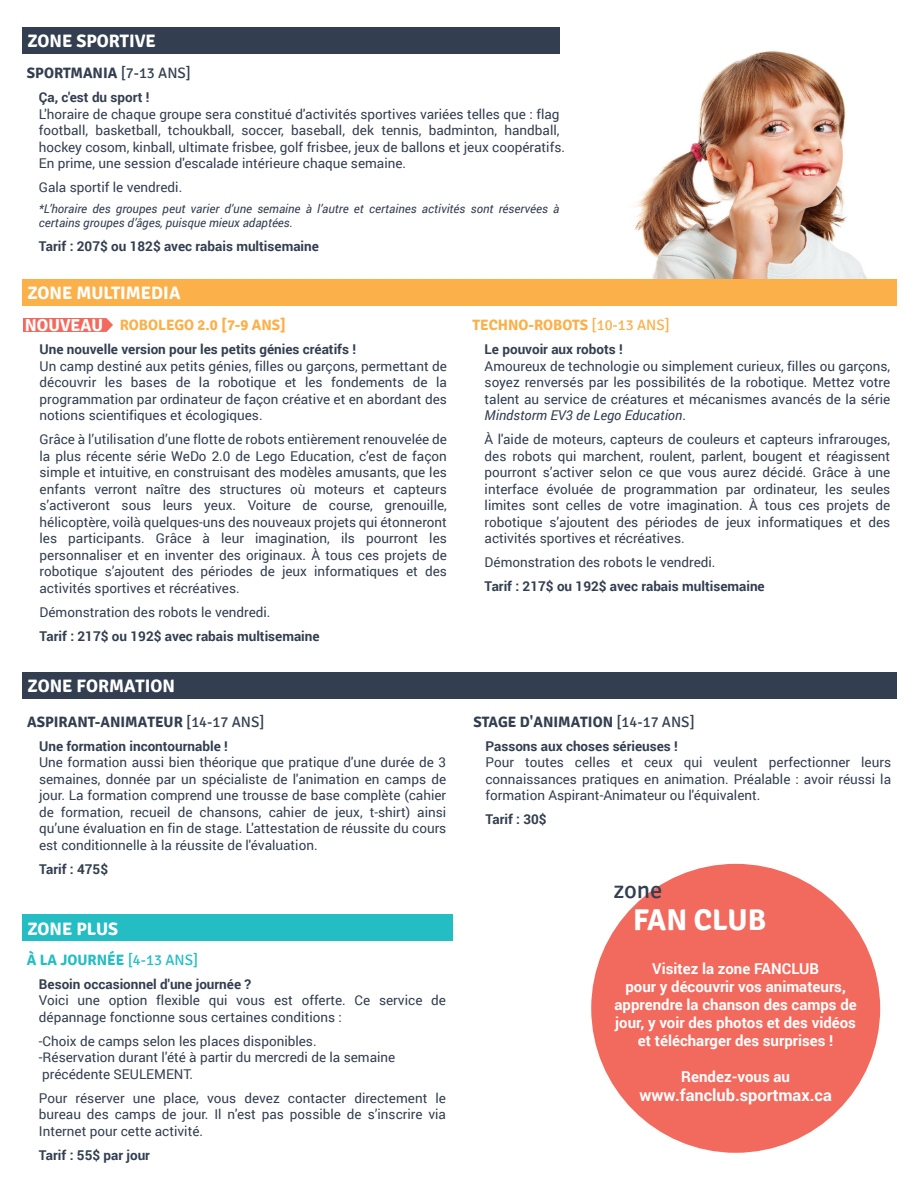
<style>
.page{position:relative;width:918px;height:1188px;background:#fff}
.page>*{position:absolute;margin:0;border:0;box-sizing:border-box;transform-origin:0 0}
.t1{font:700 30px "Signika";color:#fff}
.t2{font:24.6px "Signika";color:#333f50}
.t3{font:700 18px "Signika";color:#fff}
.t4{font:700 17.25px "Signika";color:#fff}
.t5{font:700 16.35px "Roboto";color:#fff}
.t6{font:700 15px/18px "Roboto";color:#fff;text-align:center}
.t7{font:700 15px "Signika";color:#333f50}
.t8{font:700 15px "Signika";color:#fbb049}
.t9{font:700 15px "Signika";color:#23bdc3}
.t10{font:13.5px/16.5px "Roboto";color:#333f50;text-align:justify}
.t11{font:700 13.5px "Roboto";color:#333f50}
.t12{font:italic 12px/13.5px "Roboto";color:#333f50}
.s1{font-weight:400}
.s2{font-style:italic}
</style>
<div class="page">
<img style="left:633px;top:51px;width:234px;height:228px">
<div style="left:22px;top:27px;width:538px;height:27px;background:#333f50"></div>
<div style="left:22px;top:279px;width:875px;height:27px;background:#fbb049"></div>
<div style="left:22px;top:672px;width:875px;height:27px;background:#333f50"></div>
<div style="left:22px;top:914px;width:431px;height:27px;background:#23bdc3"></div>
<div style="left:23px;top:318px;width:69px;height:14px;background:#f26a5d"></div>
<svg style="left:92px;top:318px;width:21px;height:14px"></svg>
<div style="left:591px;top:864px;width:289px;height:289px;background:#f26a5d;border-radius:50%"></div>
<h3 class="t3" style="left:27px;top:31px;width:130px">ZONE SPORTIVE</h3>
<p class="t7" style="left:27px;top:64px;width:166px">SPORTMANIA <span class="s1">[7-13 ANS]</span></p>
<p class="t11" style="left:39px;top:88px;width:112px">Ça, c'est du sport !</p>
<p class="t10" style="left:39px;top:105px;width:528px;text-align:left">L'horaire de chaque groupe sera constitué d'activités sportives variées telles que : flag football, basketball, tchoukball, soccer, baseball, dek tennis, badminton, handball, hockey cosom, kinball, ultimate frisbee, golf frisbee, jeux de ballons et jeux coopératifs.<br>En prime, une session d'escalade intérieure chaque semaine.</p>
<p class="t10" style="left:39px;top:179px;width:145px">Gala sportif le vendredi.</p>
<p class="t12" style="left:39px;top:202px;width:522px">*L’horaire des groupes peut varier d’une semaine à l’autre et certaines activités sont réservées à certains groupes d’âges, puisque mieux adaptées.</p>
<p class="t11" style="left:39px;top:237px;width:282px">Tarif : 207$ ou 182$ avec rabais multisemaine</p>
<h3 class="t3" style="left:27px;top:282px;width:155px">ZONE MULTIMEDIA</h3>
<p class="t4" style="left:25px;top:315px;width:80px">NOUVEAU</p>
<p class="t8" style="left:120px;top:316px;width:168px">ROBOLEGO 2.0 [7-9 ANS]</p>
<p class="t11" style="left:40px;top:340px;width:318px">Une nouvelle version pour les petits génies créatifs !</p>
<p class="t10" style="left:40px;top:357px;width:409px">Un camp destiné aux petits génies, filles ou garçons, permettant de découvrir les bases de la robotique et les fondements de la programmation par ordinateur de façon créative et en abordant des notions scientifiques et écologiques.</p>
<p class="t10" style="left:40px;top:430px;width:409px">Grâce à l’utilisation d’une flotte de robots entièrement renouvelée de la plus récente série WeDo 2.0 de Lego Education, c’est de façon simple et intuitive, en construisant des modèles amusants, que les enfants verront naître des structures où moteurs et capteurs s’activeront sous leurs yeux. Voiture de course, grenouille, hélicoptère, voilà quelques-uns des nouveaux projets qui étonneront les participants. Grâce à leur imagination, ils pourront les personnaliser et en inventer des originaux. À tous ces projets de robotique s’ajoutent des périodes de jeux informatiques et des activités sportives et récréatives.</p>
<p class="t10" style="left:40px;top:603px;width:232px">Démonstration des robots le vendredi.</p>
<p class="t11" style="left:40px;top:626px;width:282px">Tarif : 217$ ou 192$ avec rabais multisemaine</p>
<h3 class="t3" style="left:28px;top:675px;width:149px">ZONE FORMATION</h3>
<p class="t7" style="left:27px;top:712px;width:239px">ASPIRANT-ANIMATEUR <span class="s1">[14-17 ANS]</span></p>
<p class="t11" style="left:39px;top:736px;width:190px">Une formation incontournable !</p>
<p class="t10" style="left:39px;top:753px;width:409px">Une formation aussi bien théorique que pratique d'une durée de 3 semaines, donnée par un spécialiste de l'animation en camps de jour. La formation comprend une trousse de base complète (cahier de formation, recueil de chansons, cahier de jeux, t-shirt) ainsi qu’une évaluation en fin de stage. L'attestation de réussite du cours est conditionnelle à la réussite de l'évaluation.</p>
<p class="t11" style="left:39px;top:859px;width:71px">Tarif : 475$</p>
<h3 class="t3" style="left:27px;top:918px;width:92px">ZONE PLUS</h3>
<p class="t9" style="left:27px;top:951px;width:173px">À LA JOURNÉE <span class="s1">[4-13 ANS]</span></p>
<p class="t11" style="left:39px;top:975px;width:214px">Besoin occasionnel d'une journée ?</p>
<p class="t10" style="left:39px;top:992px;width:409px">Voici une option flexible qui vous est offerte. Ce service de dépannage fonctionne sous certaines conditions :</p>
<p class="t10" style="left:39px;top:1032px;width:358px;text-align:left">-Choix de camps selon les places disponibles. -Réservation durant l'été à partir du mercredi de la semaine précédente SEULEMENT.</p>
<p class="t10" style="left:39px;top:1089px;width:409px">Pour réserver une place, vous devez contacter directement le bureau des camps de jour. Il n'est pas possible de s’inscrire via Internet pour cette activité.</p>
<p class="t11" style="left:39px;top:1146px;width:113px">Tarif : 55$ par jour</p>
<p class="t8" style="left:473px;top:316px;width:199px">TECHNO-ROBOTS <span class="s1">[10-13 ANS]</span></p>
<p class="t11" style="left:485px;top:340px;width:140px">Le pouvoir aux robots !</p>
<p class="t10" style="left:485px;top:357px;width:407px">Amoureux de technologie ou simplement curieux, filles ou garçons, soyez renversés par les possibilités de la robotique. Mettez votre talent au service de créatures et mécanismes avancés de la série <span class="s2">Mindstorm EV3 de Lego Education</span>.</p>
<p class="t10" style="left:485px;top:430px;width:407px">À l'aide de moteurs, capteurs de couleurs et capteurs infrarouges, des robots qui marchent, roulent, parlent, bougent et réagissent pourront s’activer selon ce que vous aurez décidé. Grâce à une interface évoluée de programmation par ordinateur, les seules limites sont celles de votre imagination. À tous ces projets de robotique s’ajoutent des périodes de jeux informatiques et des activités sportives et récréatives.</p>
<p class="t10" style="left:485px;top:553px;width:232px">Démonstration des robots le vendredi.</p>
<p class="t11" style="left:485px;top:577px;width:282px">Tarif : 217$ ou 192$ avec rabais multisemaine</p>
<p class="t7" style="left:473px;top:712px;width:223px">STAGE D'ANIMATION <span class="s1">[14-17 ANS]</span></p>
<p class="t11" style="left:485px;top:736px;width:194px">Passons aux choses sérieuses !</p>
<p class="t10" style="left:485px;top:753px;width:407px">Pour toutes celles et ceux qui veulent perfectionner leurs connaissances pratiques en animation. Préalable : avoir réussi la formation Aspirant-Animateur ou l'équivalent.</p>
<p class="t11" style="left:485px;top:810px;width:63px">Tarif : 30$</p>
<h2 class="t2" style="left:613px;top:876px;width:51px">zone</h2>
<h1 class="t1" style="left:633px;top:902px;width:134px">FAN CLUB</h1>
<p class="t6" style="left:615px;top:959px;width:244px">Visitez la zone FANCLUB<br>pour y découvrir vos animateurs, apprendre la chanson des camps de jour, y voir des photos et des vidéos et télécharger des surprises !</p>
<p class="t6" style="left:681px;top:1067px;width:110px">Rendez-vous au</p>
<p class="t5" style="left:640px;top:1084px;width:194px">www.fanclub.sportmax.ca</p>
</div>
